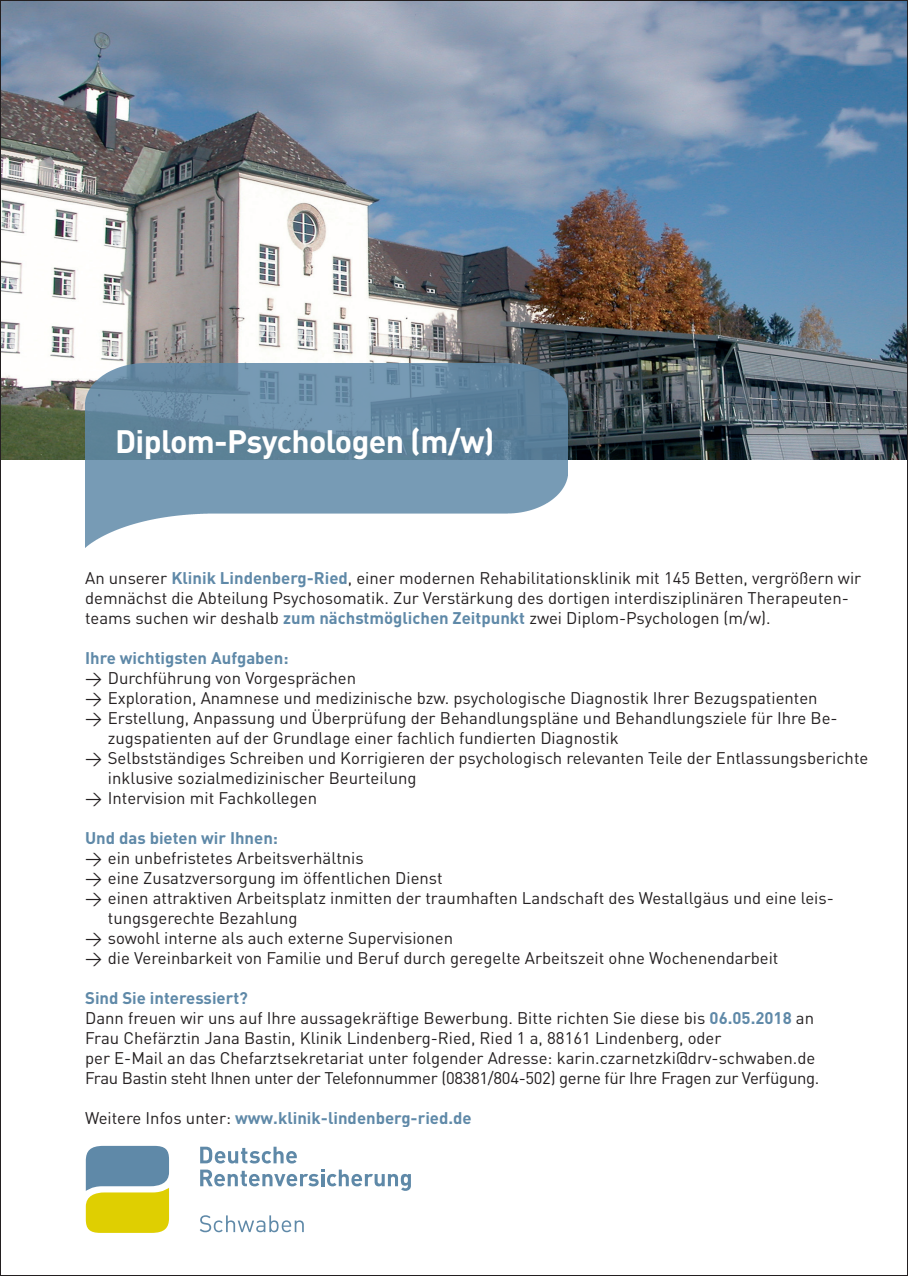
<style>
.page{position:relative;width:908px;height:1276px;background:#fff}
.page>*{position:absolute;margin:0;border:0;box-sizing:border-box;transform-origin:0 0}
.Headline{font:700 32px "DIN";letter-spacing:-.02em;color:#fff}
.Copy{font:16.8px/20px "DIN";color:#231f20}
.Copy-2{font:700 16.8px "DIN";color:#5f89a8}
.Copy-3{font:16.8px "DIN";letter-spacing:-.02em;color:#231f20}
.s1{font-weight:700;color:#5f89a8}
.s2{font-family:"DIN Regular Alternate"}
.s3{font-weight:400;color:#231f20}
</style>
<div class="page">
<img style="left:2px;top:2px;width:903px;height:457px">
<img style="left:85px;top:364px;width:482px;height:183px">
<svg style="left:86px;top:1146px;width:83px;height:87px;background:#a8b464"></svg>
<svg style="left:200px;top:1146px;width:97px;height:17px"></svg>
<svg style="left:200px;top:1169px;width:211px;height:21px"></svg>
<svg style="left:200px;top:1215px;width:103px;height:17px"></svg>
<p class="Headline" style="left:115px;top:420px;width:381px">Diplom-Psychologen (m/w)</p>
<p class="Copy" style="left:85px;top:568px;width:777px">An unserer <span class="s1">Klinik Lindenberg-Ried</span>, einer modernen Rehabilitationsklinik mit 145 Betten, vergrößern wir demnächst die Abteilung Psychosomatik. Zur Verstärkung des dortigen interdisziplinären Therapeuten&shy;teams suchen wir deshalb <span class="s1">zum nächstmöglichen Zeitpunkt</span> zwei Diplom-Psychologen (m/w).</p>
<p class="Copy-2" style="left:85px;top:647px;width:205px">Ihre wichtigsten Aufgaben:</p>
<p class="Copy" style="left:85px;top:668px;width:272px"><span class="s2">&gt;</span> Durchführung von Vorgesprächen</p>
<p class="Copy" style="left:85px;top:688px;width:733px"><span class="s2">&gt;</span> Exploration, Anamnese und medizinische bzw. psychologische Diagnostik Ihrer Bezugspatienten</p>
<p class="Copy" style="left:108px;top:708px;width:731px;text-indent:-23px"><span class="s2">&gt;</span> Erstellung, Anpassung und Überprüfung der Behandlungspläne und Behandlungsziele für Ihre Be&shy;zugspatienten auf der Grundlage einer fachlich fundierten Diagnostik</p>
<p class="Copy" style="left:108px;top:748px;width:761px;text-indent:-23px"><span class="s2">&gt;</span> Selbstständiges Schreiben und Korrigieren der psychologisch relevanten Teile der Entlassungsberichte inklusive sozialmedizinischer Beurteilung</p>
<p class="Copy" style="left:85px;top:788px;width:233px"><span class="s2">&gt;</span> Intervision mit Fachkollegen</p>
<p class="Copy-2" style="left:85px;top:827px;width:194px">Und das bieten wir Ihnen:</p>
<p class="Copy" style="left:85px;top:848px;width:280px"><span class="s2">&gt;</span> ein unbefristetes Arbeitsverhältnis</p>
<p class="Copy" style="left:85px;top:868px;width:359px"><span class="s2">&gt;</span> eine Zusatzversorgung im öffentlichen Dienst</p>
<p class="Copy" style="left:108px;top:888px;width:727px;text-indent:-23px"><span class="s2">&gt;</span> einen attraktiven Arbeitsplatz inmitten der traumhaften Landschaft des Westallgäus und eine leis&shy;tungsgerechte Bezahlung</p>
<p class="Copy" style="left:85px;top:928px;width:369px"><span class="s2">&gt;</span> sowohl interne als auch externe Supervisionen</p>
<p class="Copy" style="left:85px;top:948px;width:694px"><span class="s2">&gt;</span> die Vereinbarkeit von Familie und Beruf durch geregelte Arbeitszeit ohne Wochenendarbeit</p>
<p class="Copy-2" style="left:85px;top:987px;width:164px">Sind Sie interessiert?</p>
<p class="Copy" style="left:85px;top:1008px;width:730px">Dann freuen wir uns auf Ihre aussagekräftige Bewerbung. Bitte richten Sie diese bis <span class="s1">06.05.2018</span> an</p>
<p class="Copy" style="left:85px;top:1028px;width:637px">Frau Chefärztin Jana Bastin, Klinik Lindenberg-Ried, Ried 1 a, 88161 Lindenberg, oder</p>
<p class="Copy" style="left:85px;top:1048px;width:731px">per E-Mail an das Chefarztsekretariat unter folgender Adresse: karin.czarnetzki@drv-schwaben.de</p>
<p class="Copy-3" style="left:85px;top:1068px;width:735px">Frau Bastin steht Ihnen unter der Telefonnummer (08381/804-502) gerne für Ihre Fragen zur Verfügung.</p>
<p class="Copy-2" style="left:85px;top:1107px;width:388px"><span class="s3">Weitere Infos unter:</span> www.klinik-lindenberg-ried.de</p>
</div>
